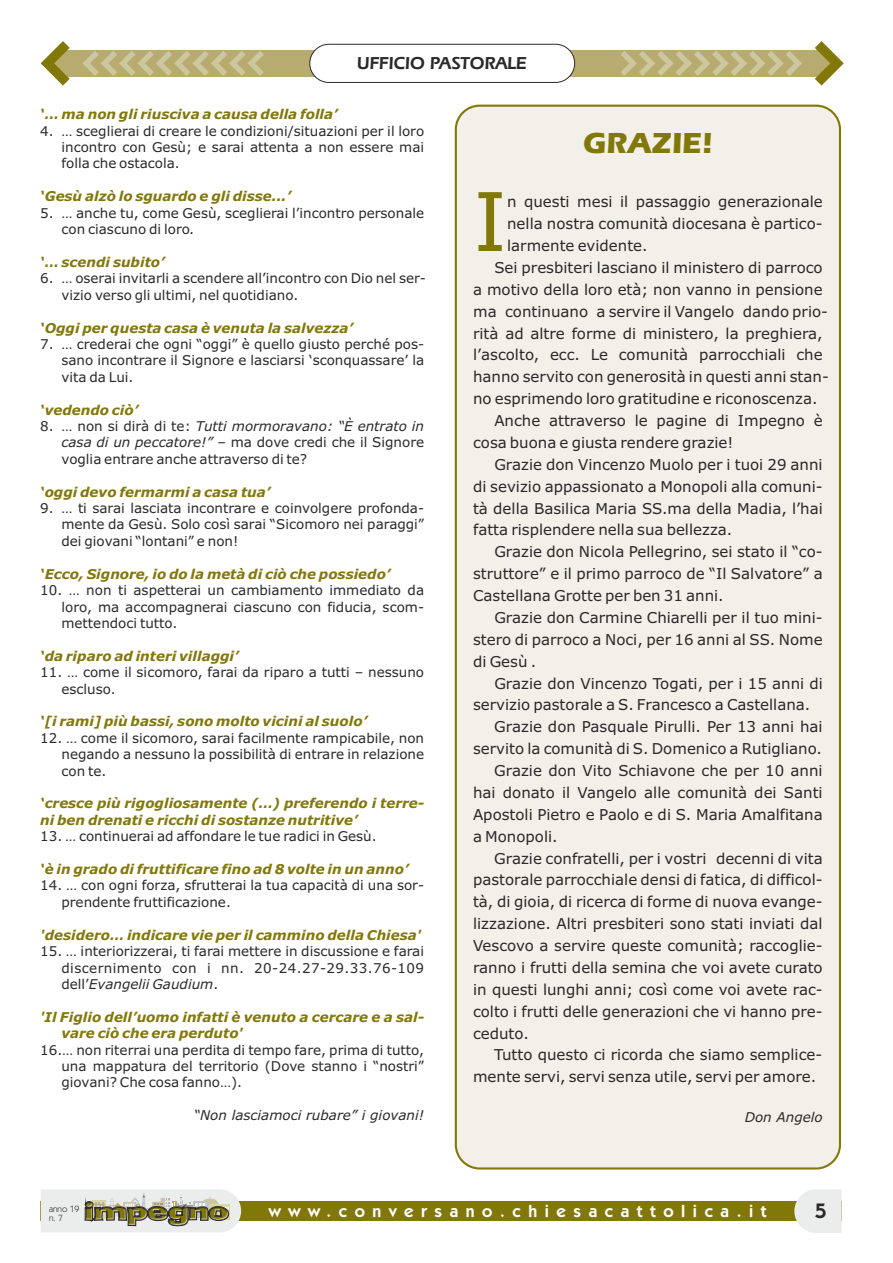
<style>
.page{position:relative;width:893px;height:1263px;background:#fff}
.page>*{position:absolute;margin:0;border:0;box-sizing:border-box;transform-origin:0 0}
.t1{font:80.85px "Verdana";color:#82780a}
.t2{font:700 30px "Eras ITC";color:#82780a}
.t3{font:600 21px "Kabel IT Cby BT";color:#2b2929}
.t4{font:600 18px "Eras IT Cby BT";color:#2b2929}
.t5{font:600 17.25px "Kabel IT Cby BT";letter-spacing:.44em;color:#fff}
.t6{font:15px "Verdana";color:#2b2929}
.t7{font:13.5px/16.4px "Verdana";color:#2b2929;text-align:justify}
.t8{font:italic 700 13.5px/16.4px "Verdana";color:#82780a}
.t9{font:italic 13.5px "Verdana";color:#2b2929}
.t10{font:9px/8.9px "Kabel IT Cby BT";color:#2b2929}
.s1{font-style:italic}
</style>
<div class="page">
<div style="left:54px;top:50px;width:776px;height:27px;background:#b8ab70"></div>
<svg style="left:41px;top:41px;width:29px;height:45px"></svg>
<svg style="left:621px;top:51px;width:181px;height:25px"></svg>
<svg style="left:82px;top:51px;width:182px;height:25px"></svg>
<svg style="left:815px;top:41px;width:29px;height:45px"></svg>
<div style="left:309px;top:44px;width:266px;height:39px;background:#fff;border:1px solid #2b2929;border-radius:19px"></div>
<div style="left:41px;top:1201px;width:801px;height:20px;background:#82780a"></div>
<svg style="left:794px;top:1189px;width:48px;height:44px"></svg>
<svg style="left:41px;top:1189px;width:200px;height:43px"></svg>
<div style="left:455px;top:105px;width:386px;height:1064px;background:#f2f0e8;border:2px solid #82780a;border-radius:24px"></div>
<p class="t4" style="left:357px;top:56px;width:171px">UFFICIO PASTORALE</p>
<p class="t8" style="left:40px;top:107px;width:299px">‘… ma non gli riusciva a causa della folla’</p>
<p class="t7" style="left:61px;top:124px;width:364px;text-indent:-21px">4. … sceglierai di creare le condizioni/situazioni per il loro incontro con Gesù; e sarai attenta a non essere mai folla che ostacola.</p>
<p class="t8" style="left:40px;top:189px;width:252px">‘Gesù alzò lo sguardo e gli disse...’</p>
<p class="t7" style="left:61px;top:206px;width:364px;text-indent:-21px">5. … anche tu, come Gesù, sceglierai l’incontro personale con ciascuno di loro<span class="s1">.</span></p>
<p class="t8" style="left:40px;top:255px;width:126px">‘… scendi subito’</p>
<p class="t7" style="left:61px;top:271px;width:366px;text-indent:-21px">6. … oserai invitarli a scendere all’incontro con Dio nel ser&shy;vizio verso gli ultimi, nel quotidiano.</p>
<p class="t8" style="left:40px;top:321px;width:314px">‘Oggi per questa casa è venuta la salvezza’</p>
<p class="t7" style="left:61px;top:337px;width:364px;text-indent:-21px">7. … crederai che ogni “oggi” è quello giusto perché pos&shy;sano incontrare il Signore e lasciarsi ‘sconquassare’ la vita da Lui.</p>
<p class="t8" style="left:40px;top:403px;width:99px">‘vedendo ciò’</p>
<p class="t7" style="left:61px;top:419px;width:364px;text-indent:-21px">8. … non si dirà di te: <span class="s1">Tutti mormoravano: “È entrato in casa di un peccatore!”</span> – ma dove credi che il Signore voglia entrare anche attraverso di te?</p>
<p class="t8" style="left:40px;top:485px;width:232px">‘oggi devo fermarmi a casa tua’</p>
<p class="t7" style="left:61px;top:501px;width:364px;text-indent:-21px">9. … ti sarai lasciata incontrare e coinvolgere profonda&shy;mente da Gesù. Solo così sarai “Sicomoro nei paraggi” dei giovani “lontani” e non!</p>
<p class="t8" style="left:40px;top:567px;width:352px">‘Ecco, Signore, io do la metà di ciò che possiedo’</p>
<p class="t7" style="left:61px;top:583px;width:364px;text-indent:-21px">10. … non ti aspetterai un cambiamento immediato da loro, ma accompagnerai ciascuno con fiducia, scom&shy;mettendoci tutto.</p>
<p class="t8" style="left:40px;top:649px;width:200px">‘da riparo ad interi villaggi’</p>
<p class="t7" style="left:61px;top:665px;width:364px;text-indent:-21px">11. … come il sicomoro, farai da riparo a tutti – nessuno escluso.</p>
<p class="t8" style="left:40px;top:714px;width:328px">‘[i rami] più bassi, sono molto vicini al suolo’</p>
<p class="t7" style="left:61px;top:731px;width:364px;text-indent:-21px">12. … come il sicomoro, sarai facilmente rampicabile, non negando a nessuno la possibilità di entrare in relazione con te.</p>
<p class="t8" style="left:40px;top:796px;width:385px">‘cresce più rigogliosamente (…) preferendo i terre&shy;ni ben drenati e ricchi di sostanze nutritive’</p>
<p class="t7" style="left:40px;top:829px;width:338px">13. … continuerai ad affondare le tue radici in Gesù.</p>
<p class="t8" style="left:40px;top:862px;width:370px">‘è in grado di fruttificare fino ad 8 volte in un anno’</p>
<p class="t7" style="left:61px;top:878px;width:364px;text-indent:-21px">14. … con ogni forza, sfrutterai la tua capacità di una sor&shy;prendente fruttificazione.</p>
<p class="t8" style="left:40px;top:928px;width:383px">'desidero… indicare vie per il cammino della Chiesa'</p>
<p class="t7" style="left:61px;top:944px;width:364px;text-indent:-21px">15. … interiorizzerai, ti farai mettere in discussione e farai discernimento con i nn. 20-24.27-29.33.76-109 dell’<span class="s1">Evangelii Gaudium</span>.</p>
<p class="t8" style="left:61px;top:1010px;width:364px;text-indent:-21px">'Il Figlio dell’uomo infatti è venuto a cercare e a sal&shy;vare ciò che era perduto'</p>
<p class="t7" style="left:61px;top:1042px;width:364px;text-indent:-21px">16. … non riterrai una perdita di tempo fare, prima di tutto, una mappatura del territorio (Dove stanno i “nostri” giovani? Che cosa fanno…).</p>
<p class="t9" style="left:194px;top:1110px;width:232px">“Non lasciamoci rubare” i giovani!</p>
<h2 class="t2" style="left:583px;top:132px;width:131px">GRAZIE!</h2>
<h1 class="t1" style="left:473px;top:189px;width:36px">I</h1>
<p class="t6" style="left:507px;top:196px;width:317px">n questi mesi il passaggio generazionale</p>
<p class="t6" style="left:507px;top:218px;width:317px">nella nostra comunità diocesana è partico-</p>
<p class="t6" style="left:507px;top:239px;width:142px">larmente evidente.</p>
<p class="t6" style="left:494px;top:261px;width:330px">Sei presbiteri lasciano il ministero di parroco</p>
<p class="t6" style="left:473px;top:283px;width:351px">a motivo della loro età; non vanno in pensione</p>
<p class="t6" style="left:473px;top:305px;width:356px">ma continuano a servire il Vangelo dando prio-</p>
<p class="t6" style="left:473px;top:327px;width:351px">rità ad altre forme di ministero, la preghiera,</p>
<p class="t6" style="left:473px;top:349px;width:351px">l’ascolto, ecc. Le comunità parrocchiali che</p>
<p class="t6" style="left:473px;top:371px;width:357px">hanno servito con generosità in questi anni stan-</p>
<p class="t6" style="left:473px;top:393px;width:346px">no esprimendo loro gratitudine e riconoscenza.</p>
<p class="t6" style="left:494px;top:414px;width:330px">Anche attraverso le pagine di Impegno è</p>
<p class="t6" style="left:473px;top:436px;width:262px">cosa buona e giusta rendere grazie!</p>
<p class="t6" style="left:494px;top:458px;width:330px">Grazie don Vincenzo Muolo per i tuoi 29 anni</p>
<p class="t6" style="left:473px;top:480px;width:351px">di sevizio appassionato a Monopoli alla comuni-</p>
<p class="t6" style="left:473px;top:502px;width:351px">tà della Basilica Maria SS.ma della Madia, l’hai</p>
<p class="t6" style="left:473px;top:524px;width:261px">fatta risplendere nella sua bellezza.</p>
<p class="t6" style="left:494px;top:546px;width:330px">Grazie don Nicola Pellegrino, sei stato il “co-</p>
<p class="t6" style="left:473px;top:568px;width:351px">struttore” e il primo parroco de “Il Salvatore” a</p>
<p class="t6" style="left:473px;top:590px;width:252px">Castellana Grotte per ben 31 anni.</p>
<p class="t6" style="left:494px;top:611px;width:330px">Grazie don Carmine Chiarelli per il tuo mini-</p>
<p class="t6" style="left:473px;top:633px;width:351px">stero di parroco a Noci, per 16 anni al SS. Nome</p>
<p class="t6" style="left:473px;top:655px;width:65px">di Gesù .</p>
<p class="t6" style="left:494px;top:677px;width:330px">Grazie don Vincenzo Togati, per i 15 anni di</p>
<p class="t6" style="left:473px;top:699px;width:339px">servizio pastorale a S. Francesco a Castellana.</p>
<p class="t6" style="left:494px;top:721px;width:330px">Grazie don Pasquale Pirulli. Per 13 anni hai</p>
<p class="t6" style="left:473px;top:743px;width:350px">servito la comunità di S. Domenico a Rutigliano.</p>
<p class="t6" style="left:494px;top:765px;width:330px">Grazie don Vito Schiavone che per 10 anni</p>
<p class="t6" style="left:473px;top:786px;width:351px">hai donato il Vangelo alle comunità dei Santi</p>
<p class="t6" style="left:473px;top:808px;width:351px">Apostoli Pietro e Paolo e di S. Maria Amalfitana</p>
<p class="t6" style="left:473px;top:830px;width:86px">a Monopoli.</p>
<p class="t6" style="left:494px;top:852px;width:330px">Grazie confratelli, per i vostri decenni di vita</p>
<p class="t6" style="left:473px;top:874px;width:351px">pastorale parrocchiale densi di fatica, di difficol-</p>
<p class="t6" style="left:473px;top:896px;width:351px">tà, di gioia, di ricerca di forme di nuova evange-</p>
<p class="t6" style="left:473px;top:918px;width:351px">lizzazione. Altri presbiteri sono stati inviati dal</p>
<p class="t6" style="left:473px;top:940px;width:351px">Vescovo a servire queste comunità; raccoglie-</p>
<p class="t6" style="left:473px;top:961px;width:351px">ranno i frutti della semina che voi avete curato</p>
<p class="t6" style="left:473px;top:983px;width:351px">in questi lunghi anni; così come voi avete rac-</p>
<p class="t6" style="left:473px;top:1005px;width:351px">colto i frutti delle generazioni che vi hanno pre-</p>
<p class="t6" style="left:473px;top:1027px;width:57px">ceduto.</p>
<p class="t6" style="left:494px;top:1049px;width:329px">Tutto questo ci ricorda che siamo semplice-</p>
<p class="t6" style="left:473px;top:1071px;width:345px">mente servi, servi senza utile, servi per amore.</p>
<p class="t9" style="left:745px;top:1112px;width:79px">Don Angelo</p>
<p class="t10" style="left:49px;top:1205px;width:32px">anno 19 n. 7</p>
<p class="t5" style="left:269px;top:1204px;width:499px">www.conversano.chiesacattolica.it</p>
<h3 class="t3" style="left:815px;top:1202px;width:13px">5</h3>
</div>
